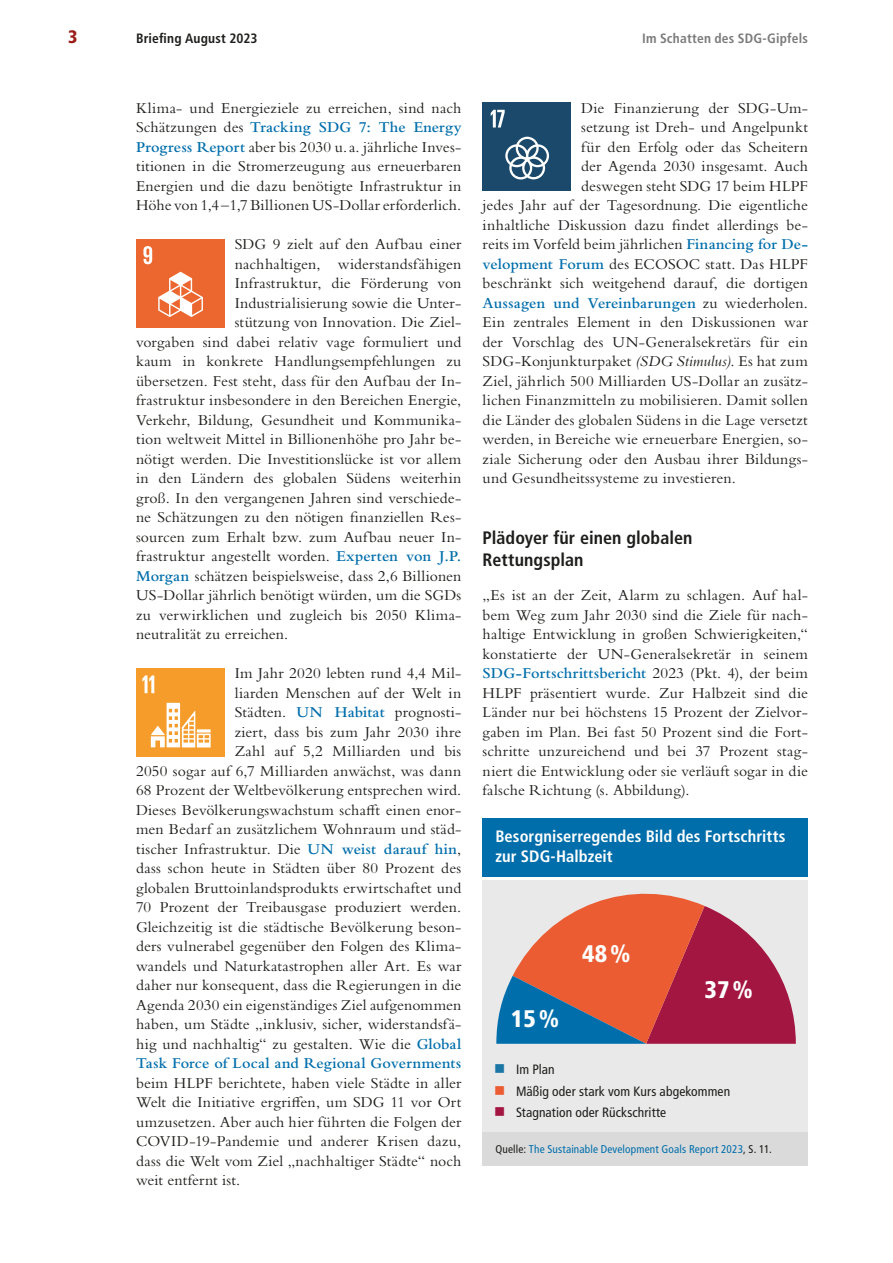
<style>
.page{position:relative;width:893px;height:1263px;background:#fff}
.page>*{position:absolute;margin:0;border:0;box-sizing:border-box;transform-origin:0 0}
.t1{font:900 condensed 24px "Frutiger LT Std";color:#fff}
.Zwischentitel{font:700 condensed 18px/22.5px "Frutiger LT Std";letter-spacing:.005em;color:#1d1d1b}
.t2{font:900 condensed 18px "Frutiger LT Std";color:#9b1c18}
.Kasten_Titel{font:700 condensed 16.5px/19.5px "Frutiger LT Std";letter-spacing:.005em;color:#fff}
.Text{font:15.75px/19.5px "Bembo Std";letter-spacing:.01em;color:#1d1d1b;text-align:justify}
.Text-2{font:600 15.75px "Bembo Std";letter-spacing:.005em;color:#006eab}
.Grafikbeschriftung{font:condensed 13.5px "Frutiger LT Std";letter-spacing:.01em;color:#1d1d1b}
.t3{font:700 condensed 13.5px "Frutiger LT Std";letter-spacing:.015em;color:#7c7b7b}
.t4{font:700 condensed 13.5px "Frutiger LT Std";letter-spacing:.01em;color:#1d1d1b}
.Quelle{font:condensed 11.25px "Frutiger LT Std";letter-spacing:.015em;color:#006eab}
.s1{font-weight:600;color:#006eab}
.s2{font-weight:400;color:#1d1d1b}
.s3{font-style:italic}
.s4{color:#1c76a5}
.s5{color:#eb5c32}
.s6{color:#a41642}
.s7{color:#1d1d1b}
</style>
<div class="page">
<div style="left:483px;top:880px;width:325px;height:281px;background:#e9e9e9"></div>
<div style="left:483px;top:1132px;width:325px;height:34px;background:#dadada"></div>
<div style="left:483px;top:818px;width:325px;height:58px;background:#006eab"></div>
<svg style="left:496px;top:876px;width:300px;height:168px"></svg>
<div style="left:136px;top:239px;width:88px;height:88px;background:#ec672f"></div>
<svg style="left:143px;top:246px;width:9px;height:18px"></svg>
<svg style="left:158px;top:272px;width:45px;height:45px"></svg>
<div style="left:483px;top:102px;width:88px;height:88px;background:#1a496b"></div>
<svg style="left:491px;top:110px;width:14px;height:18px"></svg>
<svg style="left:505px;top:137px;width:44px;height:42px"></svg>
<div style="left:136px;top:668px;width:88px;height:88px;background:#f59c2b"></div>
<svg style="left:142px;top:675px;width:12px;height:18px"></svg>
<svg style="left:151px;top:703px;width:60px;height:44px"></svg>
<p class="t2" style="left:68px;top:26px;width:11px">3</p>
<p class="t4" style="left:136px;top:31px;width:123px">Briefing August 2023</p>
<p class="t3" style="left:642px;top:31px;width:167px">Im Schatten des SDG-Gipfels</p>
<p class="Text" style="left:136px;top:98px;width:327px">Klima- und Energieziele zu erreichen, sind nach Schätzungen des <span class="s1">Tracking SDG 7: The Energy Progress Report</span> aber bis 2030 u.a. jährliche Inves&shy;titionen in die Stromerzeugung aus erneuerbaren Energien und die dazu benötigte Infrastruktur in Höhe von 1,4–1,7 Billionen US-Dollar erforderlich.</p>
<p class="Text" style="left:235px;top:234px;width:228px">SDG 9 zielt auf den Aufbau einer</p>
<p class="Text" style="left:235px;top:254px;width:228px">nachhaltigen, widerstandsfähigen</p>
<p class="Text" style="left:235px;top:273px;width:228px">Infrastruktur, die Förderung von</p>
<p class="Text" style="left:235px;top:293px;width:227px">Industrialisierung sowie die Unter-</p>
<p class="Text" style="left:235px;top:312px;width:228px">stützung von Innovation. Die Ziel-</p>
<p class="Text" style="left:136px;top:332px;width:327px">vorgaben sind dabei relativ vage formuliert und</p>
<p class="Text" style="left:136px;top:351px;width:327px">kaum in konkrete Handlungsempfehlungen zu</p>
<p class="Text" style="left:136px;top:371px;width:327px">übersetzen. Fest steht, dass für den Aufbau der In-</p>
<p class="Text" style="left:136px;top:390px;width:327px">frastruktur insbesondere in den Bereichen Energie,</p>
<p class="Text" style="left:136px;top:410px;width:326px">Verkehr, Bildung, Gesundheit und Kommunika-</p>
<p class="Text" style="left:136px;top:429px;width:327px">tion weltweit Mittel in Billionenhöhe pro Jahr be-</p>
<p class="Text" style="left:136px;top:449px;width:327px">nötigt werden. Die Investitionslücke ist vor allem</p>
<p class="Text" style="left:136px;top:468px;width:327px">in den Ländern des globalen Südens weiterhin</p>
<p class="Text" style="left:136px;top:488px;width:327px">groß. In den vergangenen Jahren sind verschiede-</p>
<p class="Text" style="left:136px;top:507px;width:327px">ne Schätzungen zu den nötigen finanziellen Res-</p>
<p class="Text" style="left:136px;top:527px;width:327px">sourcen zum Erhalt bzw. zum Aufbau neuer In-</p>
<p class="Text" style="left:136px;top:546px;width:327px">frastruktur angestellt worden. <span class="s1">Experten von J.P.</span></p>
<p class="Text" style="left:136px;top:566px;width:327px"><span class="s1">Morgan</span> schätzen beispielsweise, dass 2,6 Billionen</p>
<p class="Text" style="left:136px;top:585px;width:327px">US-Dollar jährlich benötigt würden, um die SGDs</p>
<p class="Text" style="left:136px;top:605px;width:326px">zu verwirklichen und zugleich bis 2050 Klima-</p>
<p class="Text" style="left:136px;top:624px;width:154px">neutralität zu erreichen.</p>
<p class="Text" style="left:235px;top:663px;width:228px">Im Jahr 2020 lebten rund 4,4 Mil-</p>
<p class="Text" style="left:235px;top:683px;width:228px">liarden Menschen auf der Welt in</p>
<p class="Text" style="left:235px;top:702px;width:228px">Städten. <span class="s1">UN Habitat</span> prognosti-</p>
<p class="Text" style="left:235px;top:722px;width:228px">ziert, dass bis zum Jahr 2030 ihre</p>
<p class="Text" style="left:235px;top:741px;width:228px">Zahl auf 5,2 Milliarden und bis</p>
<p class="Text" style="left:136px;top:761px;width:327px">2050 sogar auf 6,7 Milliarden anwächst, was dann</p>
<p class="Text" style="left:136px;top:780px;width:327px">68 Prozent der Weltbevölkerung entsprechen wird.</p>
<p class="Text" style="left:136px;top:800px;width:327px">Dieses Bevölkerungswachstum schafft einen enor-</p>
<p class="Text" style="left:136px;top:819px;width:327px">men Bedarf an zusätzlichem Wohnraum und städ-</p>
<p class="Text" style="left:136px;top:839px;width:327px">tischer Infrastruktur. Die <span class="s1">UN weist darauf hin</span>,</p>
<p class="Text" style="left:136px;top:858px;width:327px">dass schon heute in Städten über 80 Prozent des</p>
<p class="Text" style="left:136px;top:878px;width:327px">globalen Bruttoinlandsprodukts erwirtschaftet und</p>
<p class="Text" style="left:136px;top:897px;width:327px">70 Prozent der Treibausgase produziert werden.</p>
<p class="Text" style="left:136px;top:917px;width:327px">Gleichzeitig ist die städtische Bevölkerung beson-</p>
<p class="Text" style="left:136px;top:936px;width:327px">ders vulnerabel gegenüber den Folgen des Klima-</p>
<p class="Text" style="left:136px;top:956px;width:327px">wandels und Naturkatastrophen aller Art. Es war</p>
<p class="Text" style="left:136px;top:975px;width:327px">daher nur konsequent, dass die Regierungen in die</p>
<p class="Text" style="left:136px;top:995px;width:327px">Agenda 2030 ein eigenständiges Ziel aufgenommen</p>
<p class="Text" style="left:136px;top:1014px;width:327px">haben, um Städte „inklusiv, sicher, widerstandsfä-</p>
<p class="Text" style="left:136px;top:1034px;width:327px">hig und nachhaltig“ zu gestalten. Wie die <span class="s1">Global</span></p>
<p class="Text-2" style="left:136px;top:1054px;width:327px">Task Force of Local and Regional Governments</p>
<p class="Text" style="left:136px;top:1073px;width:327px">beim HLPF berichtete, haben viele Städte in aller</p>
<p class="Text" style="left:136px;top:1092px;width:327px">Welt die Initiative ergriffen, um SDG 11 vor Ort</p>
<p class="Text" style="left:136px;top:1112px;width:327px">umzusetzen. Aber auch hier führten die Folgen der</p>
<p class="Text" style="left:136px;top:1131px;width:327px">COVID-19-Pandemie und anderer Krisen dazu,</p>
<p class="Text" style="left:136px;top:1151px;width:327px">dass die Welt vom Ziel „nachhaltiger Städte“ noch</p>
<p class="Text" style="left:136px;top:1170px;width:106px">weit entfernt ist.</p>
<p class="Text" style="left:581px;top:98px;width:228px">Die Finanzierung der SDG-Um-</p>
<p class="Text" style="left:581px;top:117px;width:228px">setzung ist Dreh- und Angelpunkt</p>
<p class="Text" style="left:581px;top:137px;width:228px">für den Erfolg oder das Scheitern</p>
<p class="Text" style="left:581px;top:156px;width:228px">der Agenda 2030 insgesamt. Auch</p>
<p class="Text" style="left:581px;top:176px;width:228px">deswegen steht SDG 17 beim HLPF</p>
<p class="Text" style="left:483px;top:195px;width:327px">jedes Jahr auf der Tagesordnung. Die eigentliche</p>
<p class="Text" style="left:483px;top:215px;width:327px">inhaltliche Diskussion dazu findet allerdings be-</p>
<p class="Text" style="left:483px;top:234px;width:327px">reits im Vorfeld beim jährlichen <span class="s1">Financing for De-</span></p>
<p class="Text" style="left:483px;top:254px;width:327px"><span class="s1">velopment Forum</span> des ECOSOC statt. Das HLPF</p>
<p class="Text" style="left:483px;top:273px;width:327px">beschränkt sich weitgehend darauf, die dortigen</p>
<p class="Text-2" style="left:483px;top:294px;width:327px">Aussagen und Vereinbarungen <span class="s2">zu wiederholen.</span></p>
<p class="Text" style="left:483px;top:312px;width:327px">Ein zentrales Element in den Diskussionen war</p>
<p class="Text" style="left:483px;top:332px;width:327px">der Vorschlag des UN-Generalsekretärs für ein</p>
<p class="Text" style="left:483px;top:351px;width:327px">SDG-Konjunkturpaket <span class="s3">(SDG Stimulus)</span>. Es hat zum</p>
<p class="Text" style="left:483px;top:371px;width:327px">Ziel, jährlich 500 Milliarden US-Dollar an zusätz-</p>
<p class="Text" style="left:483px;top:390px;width:327px">lichen Finanzmitteln zu mobilisieren. Damit sollen</p>
<p class="Text" style="left:483px;top:410px;width:327px">die Länder des globalen Südens in die Lage versetzt</p>
<p class="Text" style="left:483px;top:429px;width:327px">werden, in Bereiche wie erneuerbare Energien, so-</p>
<p class="Text" style="left:483px;top:449px;width:327px">ziale Sicherung oder den Ausbau ihrer Bildungs-</p>
<p class="Text" style="left:483px;top:468px;width:255px">und Gesundheitssysteme zu investieren.</p>
<p class="Zwischentitel" style="left:483px;top:526px;width:211px">Plädoyer für einen globalen<br>Rettungsplan</p>
<p class="Text" style="left:483px;top:585px;width:327px">„Es ist an der Zeit, Alarm zu schlagen. Auf hal&shy;bem Weg zum Jahr 2030 sind die Ziele für nach&shy;haltige Entwicklung in großen Schwierigkeiten,“ konstatierte der UN-Generalsekretär in seinem <span class="s1">SDG-Fortschrittsbericht</span> 2023 (Pkt. 4), der beim HLPF präsentiert wurde. Zur Halbzeit sind die Länder nur bei höchstens 15 Prozent der Zielvor&shy;gaben im Plan. Bei fast 50 Prozent sind die Fort&shy;schritte unzureichend und bei 37 Prozent stag&shy;niert die Entwicklung oder sie verläuft sogar in die falsche Richtung (s. Abbildung).</p>
<p class="Kasten_Titel" style="left:495px;top:827px;width:292px">Besorgniserregendes Bild des Fortschritts zur SDG-Halbzeit</p>
<p class="t1" style="left:511px;top:1004px;width:50px">15%</p>
<p class="t1" style="left:582px;top:939px;width:50px">48%</p>
<p class="t1" style="left:704px;top:975px;width:50px">37%</p>
<p class="Grafikbeschriftung" style="left:494px;top:1061px;width:62px"><span class="s4">■</span> Im Plan</p>
<p class="Grafikbeschriftung" style="left:494px;top:1083px;width:237px"><span class="s5">■</span> Mäßig oder stark vom Kurs abgekommen</p>
<p class="Grafikbeschriftung" style="left:494px;top:1105px;width:173px"><span class="s6">■</span> Stagnation oder Rückschritte</p>
<p class="Quelle" style="left:495px;top:1142px;width:278px"><span class="s7">Quelle:</span> The Sustainable Development Goals Report 2023<span class="s7">, S. 11.</span></p>
</div>
